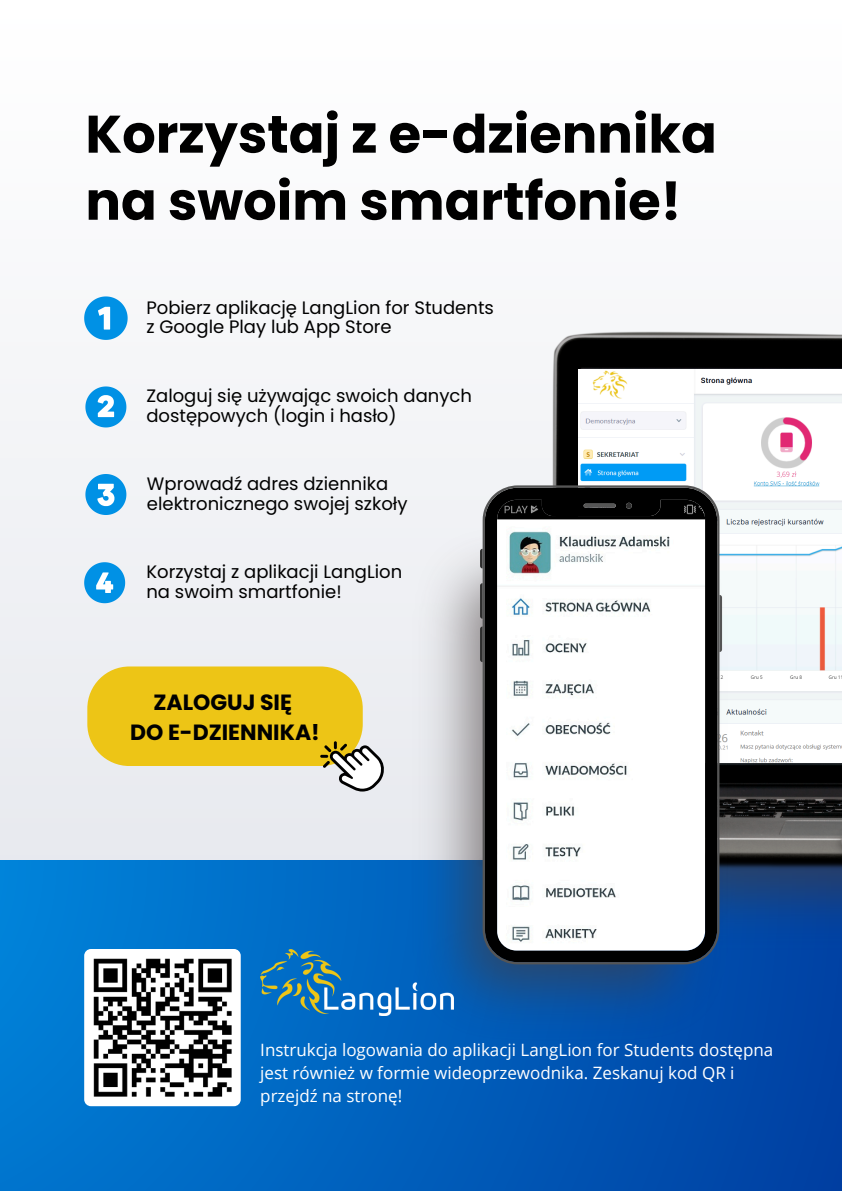
<style>
.page{position:relative;width:842px;height:1191px;background:#fff}
.page>*{position:absolute;margin:0;border:0;box-sizing:border-box;transform-origin:0 0}
.t1{font:700 52.8px/67px "Poppins";color:#000}
.t2{font:700 22px/30.8px "Poppins";color:#000;text-align:center}
.t3{font:18px "Poppins";color:#000}
.t4{font:17px/23.2px "Open Sans";color:#fff}
</style>
<div class="page">
<div style="left:0;top:0;width:842px;height:1190px;background:linear-gradient(to right,#f2f3f6,#fcfcfd)"></div>
<div style="left:0;top:860px;width:842px;height:330px;background:linear-gradient(to right,#007fd6,#0040a2)"></div>
<img style="left:733px;top:875px;width:109px;height:79px">
<img style="left:472px;top:331px;width:370px;height:544px">
<img style="left:579px;top:369px;width:263px;height:393px">
<img style="left:407px;top:521px;width:326px;height:523px">
<svg style="left:480px;top:548px;width:3px;height:20px"></svg>
<svg style="left:480px;top:583px;width:3px;height:35px"></svg>
<svg style="left:480px;top:626px;width:3px;height:36px"></svg>
<svg style="left:719px;top:595px;width:3px;height:57px"></svg>
<svg style="left:483px;top:485px;width:236px;height:479px"></svg>
<div style="left:84px;top:948px;width:157px;height:158px;background:#fff;border-radius:7px"></div>
<svg style="left:84px;top:296px;width:44px;height:44px"></svg>
<svg style="left:85px;top:386px;width:41px;height:41px"></svg>
<svg style="left:85px;top:474px;width:41px;height:41px"></svg>
<svg style="left:84px;top:562px;width:41px;height:41px"></svg>
<div style="left:87px;top:666px;width:276px;height:100px;background:#edc516;border-radius:42px"></div>
<svg style="left:320px;top:741px;width:64px;height:50px"></svg>
<img style="left:260px;top:948px;width:194px;height:67px">
<img style="left:93px;top:958px;width:139px;height:139px">
<p class="t1" style="left:85px;top:101px;width:633px">Korzystaj z e-dziennika na swoim smartfonie!</p>
<p class="t3" style="left:146px;top:295px;width:349px">Pobierz aplikację LangLion for Students</p>
<p class="t3" style="left:146px;top:314px;width:247px">z Google Play lub App Store</p>
<p class="t3" style="left:146px;top:383px;width:327px">Zaloguj się używając swoich danych</p>
<p class="t3" style="left:146px;top:403px;width:252px">dostępowych (login i hasło)</p>
<p class="t3" style="left:147px;top:471px;width:243px">Wprowadź adres dziennika</p>
<p class="t3" style="left:147px;top:490px;width:262px">elektronicznego swojej szkoły</p>
<p class="t3" style="left:146px;top:559px;width:257px">Korzystaj z aplikacji LangLion</p>
<p class="t3" style="left:146px;top:578px;width:197px">na swoim smartfonie!</p>
<p class="t2" style="left:130px;top:686px;width:191px">ZALOGUJ SIĘ<br>DO E-DZIENNIKA!</p>
<p class="t4" style="left:260px;top:1037px;width:515px">Instrukcja logowania do aplikacji LangLion for Students dostępna jest również w formie wideoprzewodnika. Zeskanuj kod QR i przejdź na stronę!</p>
</div>
